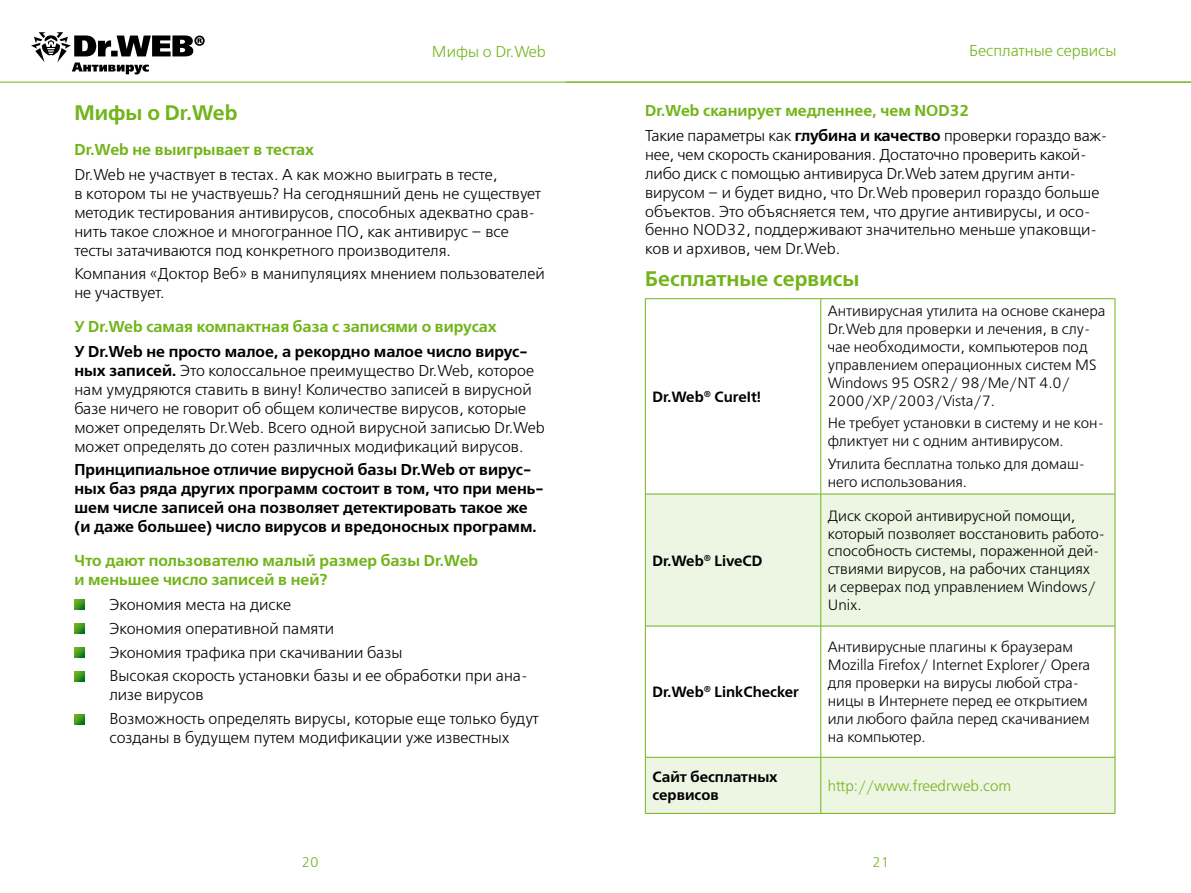
<style>
.page{position:relative;width:1191px;height:893px;background:#fff}
.page>*{position:absolute;margin:0;border:0;box-sizing:border-box;transform-origin:0 0}
.t1{font:21px "Free Set Demi Bold C";color:#72b41a}
.t2{font:15.75px/18.9px "Free Set Light C";color:#000}
.t3{font:15.75px/18.9px "Free Set Demi Bold C";color:#000}
.t4{font:15.75px/18.9px "Free Set Demi Bold C";color:#72b41a}
.t5{font:15.75px "Free Set Light C";color:#72b41a}
.t6{font:14.88px/17.8px "Free Set Light C";color:#000}
.t7{font:14.88px/17.8px "Free Set Demi Bold C";color:#000}
.t8{font:14.88px "Free Set Light C";color:#72b41a}
.t9{font:14px "Free Set Light C";color:#72b41a}
.s1{font-family:"Free Set Demi Bold C"}
</style>
<div class="page">
<hr style="left:0;top:82px;width:595px;height:1px;background:#72b41a">
<svg style="left:31px;top:32px;width:174px;height:42px"></svg>
<svg style="left:74px;top:600px;width:10px;height:10px"></svg>
<svg style="left:74px;top:624px;width:10px;height:10px"></svg>
<svg style="left:74px;top:648px;width:10px;height:10px"></svg>
<svg style="left:74px;top:671px;width:10px;height:10px"></svg>
<svg style="left:74px;top:714px;width:10px;height:10px"></svg>
<svg style="left:646px;top:495px;width:468px;height:318px;fill:#edf5e3"></svg>
<hr style="left:645px;top:299px;width:1px;height:195px;background:#72b41a">
<hr style="left:645px;top:298px;width:175px;height:1px;background:#72b41a">
<hr style="left:820px;top:298px;width:295px;height:1px;background:#72b41a">
<hr style="left:820px;top:299px;width:1px;height:195px;background:#72b41a">
<hr style="left:1114px;top:299px;width:1px;height:195px;background:#72b41a">
<hr style="left:645px;top:494px;width:1px;height:132px;background:#72b41a">
<hr style="left:645px;top:494px;width:175px;height:1px;background:#72b41a">
<hr style="left:820px;top:494px;width:295px;height:1px;background:#72b41a">
<hr style="left:820px;top:494px;width:1px;height:132px;background:#72b41a">
<hr style="left:1114px;top:494px;width:1px;height:132px;background:#72b41a">
<hr style="left:645px;top:626px;width:1px;height:131px;background:#72b41a">
<hr style="left:645px;top:626px;width:175px;height:1px;background:#72b41a">
<hr style="left:820px;top:626px;width:295px;height:1px;background:#72b41a">
<hr style="left:820px;top:626px;width:1px;height:131px;background:#72b41a">
<hr style="left:1114px;top:626px;width:1px;height:131px;background:#72b41a">
<hr style="left:645px;top:757px;width:1px;height:56px;background:#72b41a">
<hr style="left:645px;top:757px;width:175px;height:1px;background:#72b41a">
<hr style="left:820px;top:757px;width:295px;height:1px;background:#72b41a">
<hr style="left:820px;top:757px;width:1px;height:56px;background:#72b41a">
<hr style="left:1114px;top:757px;width:1px;height:56px;background:#72b41a">
<hr style="left:645px;top:813px;width:175px;height:1px;background:#72b41a">
<hr style="left:820px;top:813px;width:295px;height:1px;background:#72b41a">
<hr style="left:566px;top:82px;width:625px;height:1px;background:#72b41a">
<p class="t5" style="left:432px;top:43px;width:115px">Мифы о Dr.Web</p>
<p class="t5" style="left:969px;top:42px;width:149px">Бесплатные сервисы</p>
<h1 class="t1" style="left:74px;top:101px;width:165px">Мифы о Dr.Web</h1>
<p class="t4" style="left:74px;top:141px;width:241px">Dr.Web не выигрывает в тестах</p>
<p class="t2" style="left:74px;top:166px;width:468px">Dr.Web не участвует в тестах. А как можно выиграть в тесте,<br>в котором ты не участвуешь? На сегодняшний день не существует методик тестирования антивирусов, способных адекватно срав&shy;нить такое сложное и многогранное ПО, как антивирус – все тесты затачиваются под конкретного производителя.</p>
<p class="t2" style="left:74px;top:265px;width:472px">Компания «Доктор Веб» в манипуляциях мнением пользователей не участвует.</p>
<p class="t4" style="left:74px;top:318px;width:424px">У Dr.Web самая компактная база с записями о вирусах</p>
<p class="t3" style="left:74px;top:343px;width:455px">У Dr.Web не просто малое, а рекордно малое число вирус-</p>
<p class="t2" style="left:74px;top:362px;width:472px"><span class="s1">ных записей.</span> Это колоссальное преимущество Dr.Web, которое нам умудряются ставить в вину! Количество записей в вирусной базе ничего не говорит об общем количестве вирусов, которые может определять Dr.Web. Всего одной вирусной записью Dr.Web может определять до сотен различных модификаций вирусов.</p>
<p class="t3" style="left:74px;top:461px;width:470px">Принципиальное отличие вирусной базы Dr.Web от вирус&shy;ных баз ряда других программ состоит в том, что при мень&shy;шем числе записей она позволяет детектировать такое же (и даже большее) число вирусов и вредоносных программ.</p>
<p class="t4" style="left:74px;top:552px;width:405px">Что дают пользователю малый размер базы Dr.Web и меньшее число записей в ней?</p>
<p class="t2" style="left:109px;top:593px;width:420px;line-height:23.8px">Экономия места на диске<br>Экономия оперативной памяти<br>Экономия трафика при скачивании базы<br>Высокая скорость установки базы и ее обработки при ана-</p>
<p class="t2" style="left:109px;top:684px;width:431px;line-height:23.8px">лизе вирусов<br>Возможность определять вирусы, которые еще только будут</p>
<p class="t2" style="left:109px;top:729px;width:402px">созданы в будущем путем модификации уже известных</p>
<p class="t4" style="left:645px;top:102px;width:325px">Dr.Web сканирует медленнее, чем NOD32</p>
<p class="t2" style="left:645px;top:127px;width:464px">Такие параметры как <span class="s1">глубина и качество</span> проверки гораздо важ&shy;нее, чем скорость сканирования. Достаточно проверить какой&shy;либо диск с помощью антивируса Dr.Web затем другим анти&shy;вирусом – и будет видно, что Dr.Web проверил гораздо больше объектов. Это объясняется тем, что другие антивирусы, и осо&shy;бенно NOD32, поддерживают значительно меньше упаковщи&shy;ков и архивов, чем Dr.Web.</p>
<h1 class="t1" style="left:645px;top:266px;width:216px">Бесплатные сервисы</h1>
<p class="t7" style="left:652px;top:388px;width:110px">Dr.Web<sup>®</sup> CureIt!</p>
<p class="t7" style="left:652px;top:552px;width:112px">Dr.Web<sup>®</sup> LiveCD</p>
<p class="t7" style="left:652px;top:684px;width:148px">Dr.Web<sup>®</sup> LinkChecker</p>
<p class="t6" style="left:827px;top:303px;width:279px">Антивирусная утилита на основе сканера Dr.Web для проверки и лечения, в слу&shy;чае необходимости, компьютеров под управлением операционных систем MS Windows 95 OSR2/ 98/Me/NT 4.0/ 2000/XP/2003/Vista/7.</p>
<p class="t6" style="left:827px;top:415px;width:278px">Не требует установки в систему и не кон&shy;фликтует ни с одним антивирусом.</p>
<p class="t6" style="left:827px;top:456px;width:259px">Утилита бесплатна только для домаш&shy;него использования.</p>
<p class="t6" style="left:827px;top:507px;width:279px">Диск скорой антивирусной помощи, который позволяет восстановить работо&shy;способность системы, пораженной дей&shy;ствиями вирусов, на рабочих станциях<br>и серверах под управлением Windows/<br>Unix.</p>
<p class="t6" style="left:827px;top:639px;width:264px">Антивирусные плагины к браузерам<br>Mozilla Firefox/ Internet Explorer/ Opera для проверки на вирусы любой стра&shy;ницы в Интернете перед ее открытием или любого файла перед скачиванием на компьютер.</p>
<p class="t7" style="left:652px;top:768px;width:127px">Сайт бесплатных сервисов</p>
<p class="t8" style="left:827px;top:778px;width:185px">http://www.freedrweb.com</p>
<p class="t9" style="left:301px;top:855px;width:19px">20</p>
<p class="t9" style="left:872px;top:855px;width:19px">21</p>
</div>
